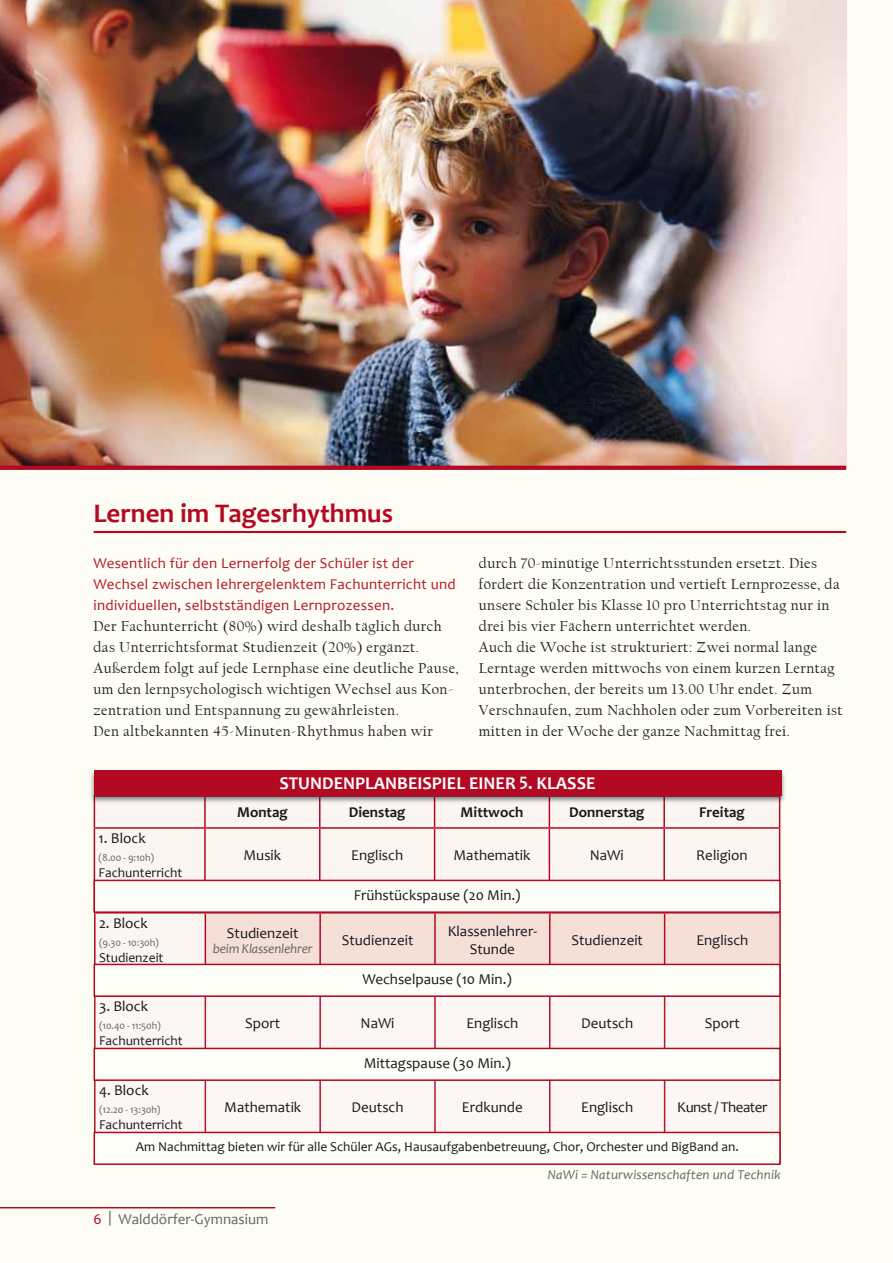
<style>
.page{position:relative;width:893px;height:1263px;background:#fdfdf6}
.page>*{position:absolute;margin:0;border:0;box-sizing:border-box;transform-origin:0 0}
.t1{font:700 27px "Candara";color:#b40923}
.t2{font:700 18px "Candara";color:#fff}
.t3{font:15px/21px "Californian FB";letter-spacing:.03em;color:#1a171c}
.t4{font:15px/18px "Candara";color:#1a171c;text-align:center}
.t5{font:15px/21px "Candara";letter-spacing:.02em;color:#b41726}
.t6{font:700 15px "Candara";color:#1a171c}
.t7{font:15px "Candara";color:#646567}
.t8{font:15px "Candara";letter-spacing:-.03em;color:#1a171c}
.t9{font:13.5px "Candara";color:#1a171c}
.t10{font:italic 13.5px "Candara";letter-spacing:.01em;color:#646567}
.t11{font:italic 13.5px "Candara";letter-spacing:-.01em;color:#646567}
.t12{font:10.5px "Candara";letter-spacing:-.01em;color:#646567}
.s1{color:#b40923}
</style>
<div class="page">
<hr style="left:0;top:1207px;width:275px;height:1px;background:#b40923">
<img style="left:0;top:0;width:846px;height:466px">
<hr style="left:94px;top:531px;width:752px;height:2px;background:#b40923">
<svg style="left:0;top:466px;width:846px;height:4px;background:#b50e27"></svg>
<svg style="left:95px;top:804px;width:684px;height:76px"></svg>
<hr style="left:94px;top:797px;width:1px;height:30px;background:#b40923">
<hr style="left:204px;top:797px;width:2px;height:30px;background:#b40923">
<hr style="left:319px;top:797px;width:1px;height:30px;background:#b40923">
<hr style="left:434px;top:797px;width:1px;height:30px;background:#b40923">
<hr style="left:549px;top:797px;width:1px;height:30px;background:#b40923">
<hr style="left:663px;top:797px;width:2px;height:30px;background:#b40923">
<hr style="left:779px;top:797px;width:1px;height:30px;background:#b40923">
<hr style="left:94px;top:829px;width:1px;height:52px;background:#b40923">
<hr style="left:204px;top:829px;width:2px;height:52px;background:#b40923">
<hr style="left:319px;top:829px;width:1px;height:52px;background:#b40923">
<hr style="left:434px;top:829px;width:1px;height:52px;background:#b40923">
<hr style="left:549px;top:829px;width:1px;height:52px;background:#b40923">
<hr style="left:663px;top:829px;width:2px;height:52px;background:#b40923">
<hr style="left:779px;top:829px;width:1px;height:52px;background:#b40923">
<hr style="left:205px;top:827px;width:115px;height:2px;background:#b40923">
<hr style="left:320px;top:827px;width:115px;height:2px;background:#b40923">
<hr style="left:435px;top:827px;width:114px;height:2px;background:#b40923">
<hr style="left:549px;top:827px;width:115px;height:2px;background:#b40923">
<hr style="left:664px;top:827px;width:116px;height:2px;background:#b40923">
<hr style="left:94px;top:827px;width:111px;height:2px;background:#b40923">
<svg style="left:96px;top:997px;width:683px;height:135px"></svg>
<hr style="left:94px;top:913px;width:2px;height:52px;background:#b40923">
<hr style="left:779px;top:913px;width:2px;height:52px;background:#b40923">
<div style="left:205px;top:913px;width:575px;height:51px;background:#f5dfd7"></div>
<hr style="left:94px;top:997px;width:2px;height:52px;background:#b41726">
<hr style="left:205px;top:997px;width:1px;height:52px;background:#b41726">
<hr style="left:319px;top:997px;width:2px;height:52px;background:#b41726">
<hr style="left:434px;top:997px;width:2px;height:52px;background:#b41726">
<hr style="left:549px;top:997px;width:1px;height:52px;background:#b41726">
<hr style="left:664px;top:997px;width:1px;height:52px;background:#b41726">
<hr style="left:779px;top:997px;width:2px;height:52px;background:#b41726">
<hr style="left:94px;top:1080px;width:2px;height:52px;background:#b41726">
<hr style="left:205px;top:1080px;width:1px;height:52px;background:#b41726">
<hr style="left:319px;top:1080px;width:2px;height:52px;background:#b41726">
<hr style="left:434px;top:1080px;width:2px;height:52px;background:#b41726">
<hr style="left:549px;top:1080px;width:1px;height:52px;background:#b41726">
<hr style="left:664px;top:1080px;width:1px;height:52px;background:#b41726">
<hr style="left:779px;top:1080px;width:2px;height:52px;background:#b41726">
<div style="left:89px;top:770px;width:697px;height:34px;background:#1a171c;opacity:.5"></div>
<div style="left:94px;top:770px;width:687px;height:25px;background:#b40923"></div>
<div style="left:94px;top:880px;width:687px;height:33px;border:2px solid #b40923"></div>
<div style="left:94px;top:964px;width:687px;height:33px;border:2px solid #b40923"></div>
<div style="left:94px;top:1048px;width:686px;height:32px;background:#fefef8"></div>
<div style="left:94px;top:1048px;width:687px;height:33px;border:2px solid #b40923"></div>
<div style="left:94px;top:1132px;width:687px;height:33px;border:2px solid #b40923"></div>
<h1 class="t1" style="left:94px;top:497px;width:301px">Lernen im Tagesrhythmus</h1>
<p class="t5" style="left:94px;top:553px;width:364px">Wesentlich für den Lernerfolg der Schüler ist der<br>Wechsel zwischen lehrergelenktem Fachunterricht und individuellen, selbstständigen Lernprozessen.</p>
<p class="t3" style="left:94px;top:616px;width:367px">Der Fachunterricht (80%) wird deshalb täglich durch das Unterrichtsformat Studienzeit (20%) ergänzt.<br>Außerdem folgt auf jede Lernphase eine deutliche Pause, um den lernpsychologisch wichtigen Wechsel aus Kon&shy;zentration und Entspannung zu gewährleisten.<br>Den altbekannten 45-Minuten-Rhythmus haben wir</p>
<p class="t3" style="left:479px;top:553px;width:366px">durch 70-minütige Unterrichtsstunden ersetzt. Dies fördert die Konzentration und vertieft Lernprozesse, da unsere Schüler bis Klasse 10 pro Unterrichtstag nur in drei bis vier Fächern unterrichtet werden.<br>Auch die Woche ist strukturiert: Zwei normal lange Lerntage werden mittwochs von einem kurzen Lerntag unterbrochen, der bereits um 13.00 Uhr endet. Zum Verschnaufen, zum Nachholen oder zum Vorbereiten ist mitten in der Woche der ganze Nachmittag frei.</p>
<p class="t2" style="left:279px;top:772px;width:318px">STUNDENPLANBEISPIEL EINER 5. KLASSE</p>
<p class="t4" style="left:99px;top:829px;width:48px">1. Block</p>
<p class="t12" style="left:99px;top:851px;width:57px">(8.00 - 9:10h)</p>
<p class="t9" style="left:99px;top:864px;width:85px">Fachunterricht</p>
<p class="t4" style="left:99px;top:914px;width:50px">2. Block</p>
<p class="t12" style="left:99px;top:936px;width:61px">(9.30 - 10:30h)</p>
<p class="t9" style="left:99px;top:949px;width:66px">Studienzeit</p>
<p class="t4" style="left:99px;top:997px;width:51px">3. Block</p>
<p class="t12" style="left:99px;top:1019px;width:63px">(10.40 - 11:50h)</p>
<p class="t9" style="left:99px;top:1032px;width:85px">Fachunterricht</p>
<p class="t4" style="left:99px;top:1080px;width:51px">4. Block</p>
<p class="t12" style="left:99px;top:1102px;width:63px">(12.20 - 13:30h)</p>
<p class="t9" style="left:99px;top:1116px;width:85px">Fachunterricht</p>
<p class="t6" style="left:237px;top:803px;width:52px">Montag</p>
<p class="t6" style="left:349px;top:803px;width:58px">Dienstag</p>
<p class="t6" style="left:461px;top:803px;width:64px">Mittwoch</p>
<p class="t6" style="left:569px;top:803px;width:77px">Donnerstag</p>
<p class="t6" style="left:699px;top:803px;width:47px">Freitag</p>
<p class="t4" style="left:243px;top:846px;width:39px">Musik</p>
<p class="t4" style="left:351px;top:846px;width:53px">Englisch</p>
<p class="t4" style="left:453px;top:846px;width:79px">Mathematik</p>
<p class="t4" style="left:590px;top:846px;width:36px">NaWi</p>
<p class="t4" style="left:696px;top:846px;width:53px">Religion</p>
<p class="t4" style="left:227px;top:923px;width:73px">Studienzeit</p>
<p class="t11" style="left:213px;top:940px;width:101px">beim Klassenlehrer</p>
<p class="t4" style="left:354px;top:885px;width:168px">Frühstückspause (20 Min.)</p>
<p class="t4" style="left:342px;top:931px;width:73px">Studienzeit</p>
<p class="t4" style="left:448px;top:922px;width:91px">Klassenlehrer-<br>Stunde</p>
<p class="t4" style="left:571px;top:931px;width:73px">Studienzeit</p>
<p class="t4" style="left:696px;top:931px;width:53px">Englisch</p>
<p class="t4" style="left:363px;top:969px;width:151px">Wechselpause (10 Min.)</p>
<p class="t4" style="left:245px;top:1014px;width:37px">Sport</p>
<p class="t4" style="left:361px;top:1014px;width:36px">NaWi</p>
<p class="t4" style="left:466px;top:1014px;width:53px">Englisch</p>
<p class="t4" style="left:581px;top:1014px;width:53px">Deutsch</p>
<p class="t4" style="left:705px;top:1014px;width:37px">Sport</p>
<p class="t4" style="left:364px;top:1053px;width:148px">Mittagspause (30 Min.)</p>
<p class="t4" style="left:224px;top:1098px;width:79px">Mathematik</p>
<p class="t4" style="left:352px;top:1098px;width:53px">Deutsch</p>
<p class="t4" style="left:462px;top:1098px;width:62px">Erdkunde</p>
<p class="t4" style="left:581px;top:1098px;width:53px">Englisch</p>
<p class="t8" style="left:677px;top:1097px;width:92px">Kunst / Theater</p>
<p class="t9" style="left:136px;top:1137px;width:604px">Am Nachmittag bieten wir für alle Schüler AGs, Hausaufgabenbetreuung, Chor, Orchester und BigBand an.</p>
<p class="t7" style="left:94px;top:1209px;width:176px"><span class="s1">6</span> | Walddörfer-Gymnasium</p>
<p class="t10" style="left:548px;top:1166px;width:234px">NaWi = Naturwissenschaften und Technik</p>
</div>
